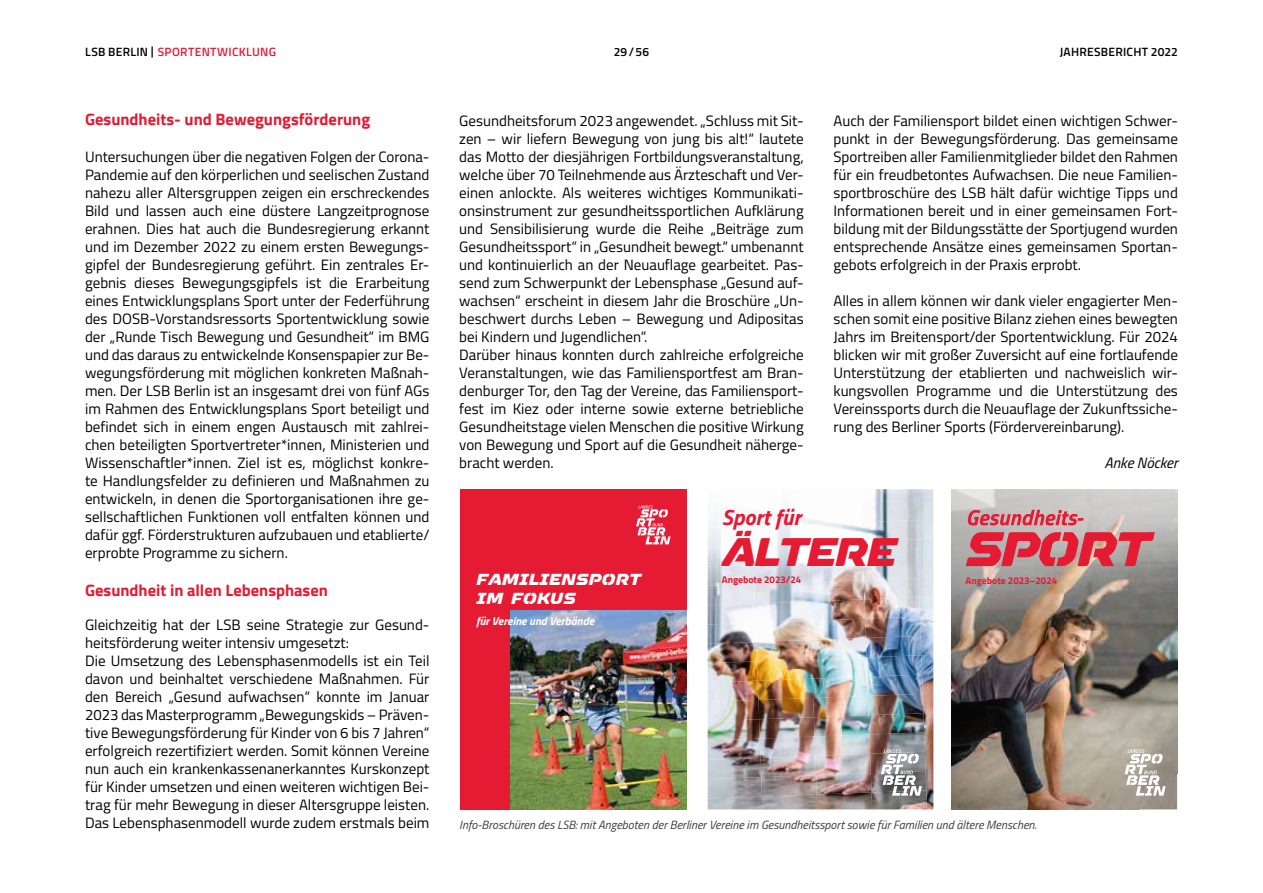
<style>
.page{position:relative;width:1263px;height:893px;background:#fff}
.page>*{position:absolute;margin:0;border:0;box-sizing:border-box;transform-origin:0 0}
.t1{font:39.75px "LSB Headline";letter-spacing:-.06em;color:#e51a33}
.t2{font:italic 700 22.05px "Titillium Web";color:#e51a33}
.t3{font:700 16.5px "Titillium Web";color:#e51a33}
.t4{font:16.05px/18.6px "LSB Headline";color:#fff}
.t5{font:15px/18px "Titillium Web";color:#000;text-align:justify}
.t6{font:italic 15px "Titillium Web";color:#000}
.t7{font:italic 12px "Titillium Web";color:#3c3c3b}
.t8{font:600 12px "Titillium Web";letter-spacing:.025em;color:#e51a33}
.t9{font:600 12px "Titillium Web";letter-spacing:.02em;color:#000}
.t10{font:italic 700 11.4px "Titillium Web";color:#fff}
.t11{font:700 9.75px "Titillium Web";color:#e51a33}
.s1{color:#000}
</style>
<div class="page">
<div style="left:460px;top:489px;width:227px;height:320px;background:#e51a33"></div>
<img style="left:510px;top:610px;width:177px;height:199px">
<svg style="left:636px;top:505px;width:35px;height:39px"></svg>
<img style="left:874px;top:489px;width:41px;height:12px">
<img style="left:915px;top:489px;width:18px;height:50px">
<img style="left:874px;top:501px;width:42px;height:19px">
<img style="left:776px;top:524px;width:16px;height:19px">
<img style="left:807px;top:522px;width:54px;height:10px">
<img style="left:861px;top:520px;width:56px;height:19px">
<img style="left:708px;top:545px;width:45px;height:39px">
<img style="left:753px;top:543px;width:38px;height:20px">
<img style="left:874px;top:539px;width:43px;height:20px">
<img style="left:753px;top:563px;width:55px;height:21px">
<img style="left:808px;top:561px;width:55px;height:21px">
<img style="left:863px;top:559px;width:55px;height:21px">
<img style="left:708px;top:584px;width:46px;height:19px">
<img style="left:754px;top:582px;width:55px;height:21px">
<img style="left:809px;top:580px;width:55px;height:19px">
<img style="left:864px;top:578px;width:55px;height:19px">
<img style="left:708px;top:603px;width:47px;height:39px">
<img style="left:755px;top:601px;width:54px;height:20px">
<img style="left:809px;top:599px;width:55px;height:22px">
<img style="left:864px;top:597px;width:55px;height:22px">
<img style="left:919px;top:597px;width:14px;height:58px">
<img style="left:772px;top:621px;width:38px;height:19px">
<img style="left:810px;top:619px;width:55px;height:21px">
<img style="left:865px;top:617px;width:56px;height:21px">
<img style="left:708px;top:642px;width:48px;height:19px">
<img style="left:756px;top:640px;width:55px;height:21px">
<img style="left:811px;top:638px;width:55px;height:21px">
<img style="left:866px;top:636px;width:55px;height:19px">
<img style="left:708px;top:661px;width:50px;height:39px">
<img style="left:757px;top:659px;width:55px;height:22px">
<img style="left:812px;top:657px;width:54px;height:20px">
<img style="left:866px;top:655px;width:55px;height:22px">
<img style="left:921px;top:655px;width:12px;height:58px">
<img style="left:758px;top:679px;width:54px;height:19px">
<img style="left:812px;top:677px;width:55px;height:21px">
<img style="left:867px;top:674px;width:56px;height:22px">
<img style="left:708px;top:700px;width:50px;height:19px">
<img style="left:758px;top:698px;width:55px;height:21px">
<img style="left:813px;top:696px;width:55px;height:21px">
<img style="left:868px;top:694px;width:55px;height:21px">
<img style="left:708px;top:719px;width:51px;height:19px">
<img style="left:759px;top:717px;width:55px;height:21px">
<img style="left:814px;top:715px;width:55px;height:19px">
<img style="left:869px;top:713px;width:54px;height:19px">
<img style="left:923px;top:713px;width:10px;height:58px">
<img style="left:708px;top:738px;width:52px;height:20px">
<img style="left:760px;top:736px;width:54px;height:20px">
<img style="left:814px;top:734px;width:55px;height:22px">
<img style="left:869px;top:732px;width:56px;height:22px">
<img style="left:708px;top:758px;width:52px;height:19px">
<img style="left:760px;top:756px;width:55px;height:21px">
<img style="left:815px;top:754px;width:55px;height:21px">
<img style="left:870px;top:752px;width:56px;height:21px">
<img style="left:708px;top:777px;width:53px;height:19px">
<img style="left:761px;top:775px;width:55px;height:21px">
<img style="left:816px;top:773px;width:55px;height:21px">
<img style="left:871px;top:771px;width:10px;height:19px">
<img style="left:925px;top:771px;width:8px;height:38px">
<img style="left:708px;top:796px;width:54px;height:13px">
<img style="left:762px;top:794px;width:55px;height:15px">
<img style="left:817px;top:792px;width:54px;height:17px">
<img style="left:871px;top:790px;width:56px;height:19px">
<svg style="left:881px;top:749px;width:44px;height:50px"></svg>
<img style="left:951px;top:489px;width:226px;height:320px">
<svg style="left:1125px;top:749px;width:44px;height:50px"></svg>
<svg style="left:966px;top:532px;width:189px;height:34px;background:#d05562"></svg>
<svg style="left:968px;top:510px;width:116px;height:15px;background:#d27680"></svg>
<p class="t8" style="left:85px;top:43px;width:193px"><span class="s1">LSB BERLIN |</span> SPORTENTWICKLUNG</p>
<p class="t9" style="left:614px;top:43px;width:37px">29/56</p>
<p class="t9" style="left:1060px;top:43px;width:120px">JAHRESBERICHT 2022</p>
<p class="t3" style="left:85px;top:107px;width:287px">Gesundheits- und Bewegungsförderung</p>
<p class="t5" style="left:85px;top:147px;width:346px">Untersuchungen über die negativen Folgen der Corona-Pandemie auf den körperlichen und seelischen Zustand nahezu aller Altersgruppen zeigen ein erschreckendes Bild und lassen auch eine düstere Langzeitprognose erahnen. Dies hat auch die Bundesregierung erkannt und im Dezember 2022 zu einem ersten Bewegungs&shy;gipfel der Bundesregierung geführt. Ein zentrales Er&shy;gebnis dieses Bewegungsgipfels ist die Erarbeitung eines Entwicklungsplans Sport unter der Federführung des DOSB-Vorstandsressorts Sportentwicklung sowie der „Runde Tisch Bewegung und Gesundheit“ im BMG und das daraus zu entwickelnde Konsenspapier zur Be&shy;wegungsförderung mit möglichen konkreten Maßnah&shy;men. Der LSB Berlin ist an insgesamt drei von fünf AGs im Rahmen des Entwicklungsplans Sport beteiligt und befindet sich in einem engen Austausch mit zahlrei&shy;chen beteiligten Sportvertreter*innen, Ministerien und Wissenschaftler*innen. Ziel ist es, möglichst konkre&shy;te Handlungsfelder zu definieren und Maßnahmen zu entwickeln, in denen die Sportorganisationen ihre ge&shy;sellschaftlichen Funktionen voll entfalten können und dafür ggf. Förderstrukturen aufzubauen und etablierte/ erprobte Programme zu sichern.</p>
<p class="t3" style="left:85px;top:577px;width:244px">Gesundheit in allen Lebensphasen</p>
<p class="t5" style="left:85px;top:615px;width:346px;text-align:left">Gleichzeitig hat der LSB seine Strategie zur Gesund&shy;heitsförderung weiter intensiv umgesetzt:<br>Die Umsetzung des Lebensphasenmodells ist ein Teil davon und beinhaltet verschiedene Maßnahmen. Für den Bereich „Gesund aufwachsen“ konnte im Januar 2023 das Masterprogramm „Bewegungskids – Präven&shy;tive Bewegungsförderung für Kinder von 6 bis 7 Jahren“ erfolgreich rezertifiziert werden. Somit können Vereine nun auch ein krankenkassenanerkanntes Kurskonzept für Kinder umsetzen und einen weiteren wichtigen Bei&shy;trag für mehr Bewegung in dieser Altersgruppe leisten.<br>Das Lebensphasenmodell wurde zudem erstmals beim</p>
<p class="t5" style="left:459px;top:111px;width:346px;text-align:left">Gesundheitsforum 2023 angewendet. „Schluss mit Sit&shy;zen – wir liefern Bewegung von jung bis alt!“ lautete das Motto der diesjährigen Fortbildungsveranstaltung, welche über 70 Teilnehmende aus Ärzteschaft und Ver&shy;einen anlockte. Als weiteres wichtiges Kommunikati&shy;onsinstrument zur gesundheitssportlichen Aufklärung und Sensibilisierung wurde die Reihe „Beiträge zum Gesundheitssport“ in „Gesundheit bewegt.“ umbenannt und kontinuierlich an der Neuauflage gearbeitet. Pas&shy;send zum Schwerpunkt der Lebensphase „Gesund auf&shy;wachsen“ erscheint in diesem Jahr die Broschüre „Un&shy;beschwert durchs Leben – Bewegung und Adipositas bei Kindern und Jugendlichen“.<br>Darüber hinaus konnten durch zahlreiche erfolgreiche Veranstaltungen, wie das Familiensportfest am Bran&shy;denburger Tor, den Tag der Vereine, das Familiensport&shy;fest im Kiez oder interne sowie externe betriebliche Gesundheitstage vielen Menschen die positive Wirkung von Bewegung und Sport auf die Gesundheit näherge&shy;bracht werden.</p>
<p class="t5" style="left:833px;top:111px;width:346px">Auch der Familiensport bildet einen wichtigen Schwer&shy;punkt in der Bewegungsförderung. Das gemeinsame Sportreiben aller Familienmitglieder bildet den Rahmen für ein freudbetontes Aufwachsen. Die neue Familien&shy;sportbroschüre des LSB hält dafür wichtige Tipps und Informationen bereit und in einer gemeinsamen Fort&shy;bildung mit der Bildungsstätte der Sportjugend wurden entsprechende Ansätze eines gemeinsamen Sportan&shy;gebots erfolgreich in der Praxis erprobt.</p>
<p class="t5" style="left:833px;top:291px;width:346px">Alles in allem können wir dank vieler engagierter Men&shy;schen somit eine positive Bilanz ziehen eines bewegten Jahrs im Breitensport/der Sportentwicklung. Für 2024 blicken wir mit großer Zuversicht auf eine fortlaufende Unterstützung der etablierten und nachweislich wir&shy;kungsvollen Programme und die Unterstützung des Vereinssports durch die Neuauflage der Zukunftssiche&shy;rung des Berliner Sports (Fördervereinbarung).</p>
<p class="t6" style="left:1104px;top:452px;width:75px">Anke Nöcker</p>
<p class="t4" style="left:477px;top:570px;width:166px">FAMILIENSPORT<br>IM FOKUS</p>
<p class="t10" style="left:476px;top:612px;width:120px">für Vereine und Verbände</p>
<h2 class="t2" style="left:722px;top:500px;width:80px">Sport für</h2>
<h1 class="t1" style="left:722px;top:529px;width:177px">ÄLTERE</h1>
<p class="t11" style="left:722px;top:572px;width:81px">Angebote 2023/24</p>
<p class="t11" style="left:965px;top:573px;width:93px">Angebote 2023–2024</p>
<p class="t7" style="left:459px;top:816px;width:579px">Info-Broschüren des LSB: mit Angeboten der Berliner Vereine im Gesundheitssport sowie für Familien und ältere Menschen.</p>
</div>
